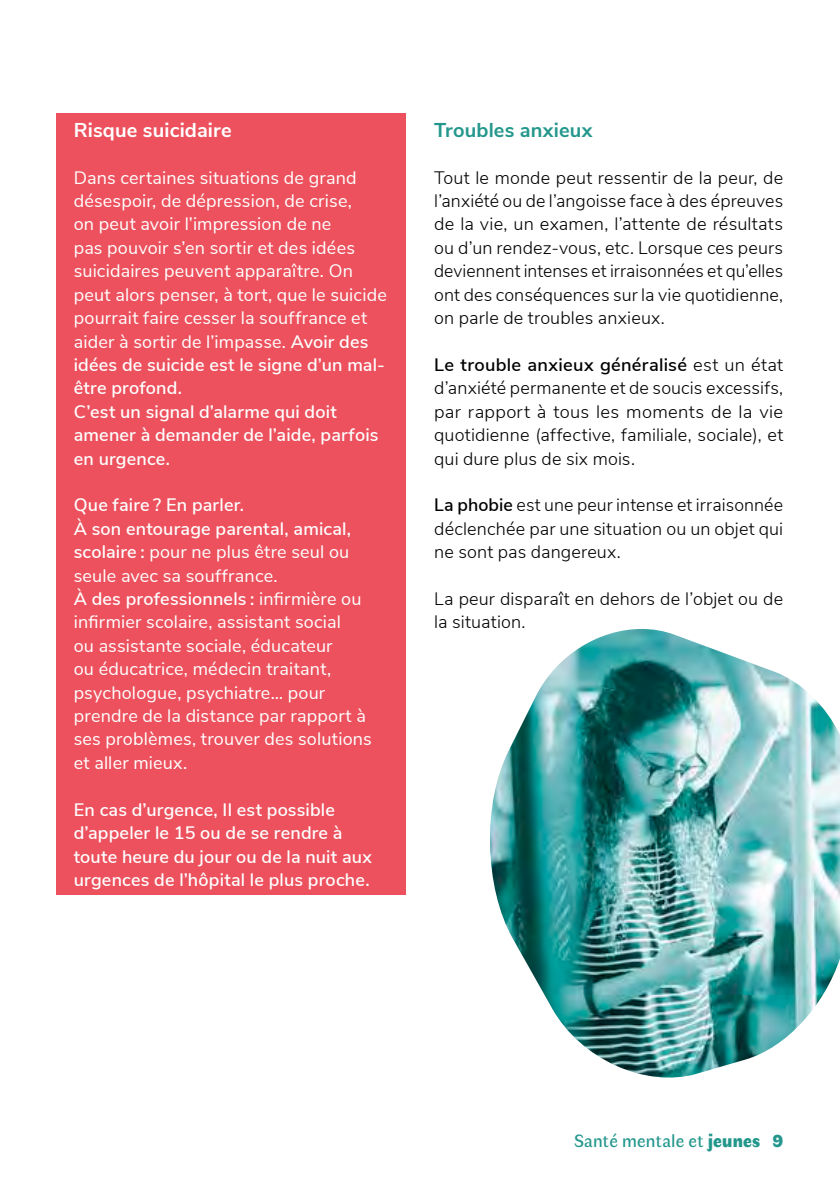
<style>
.page{position:relative;width:840px;height:1191px;background:#fff}
.page>*{position:absolute;margin:0;border:0;box-sizing:border-box;transform-origin:0 0}
.Encadré_titre_1{font:700 20px "Nunito Sans";letter-spacing:.005em;color:#fff}
.T2{font:700 20px "Nunito Sans";letter-spacing:.01em;color:#24978c}
.encadré2{font:18px/23.4px "Nunito Sans";letter-spacing:.01em;color:#fff}
.CORPS{font:300 18px/23.4px "Nunito Sans";letter-spacing:.01em;color:#000;text-align:justify}
.Encadré_titre_1-2{font:600 18px/23.4px "Nunito Sans";letter-spacing:.01em;color:#fff}
.encadré2-2{font:600 18px/23.4px "Nunito Sans";letter-spacing:.01em;color:#fff}
.t1{font:18px "Faune Text";letter-spacing:.01em;color:#24978c}
.s1{font-weight:600}
.s2{font-family:"Faune Display";font-weight:900}
</style>
<div class="page">
<img style="left:490px;top:629px;width:349px;height:449px">
<div style="left:57px;top:113px;width:348px;height:37px;background:#ec515d"></div>
<div style="left:57px;top:134px;width:348px;height:39px;background:#ec515d"></div>
<div style="left:57px;top:160px;width:348px;height:246px;background:#ec515d"></div>
<div style="left:57px;top:394px;width:348px;height:82px;background:#ec515d"></div>
<div style="left:57px;top:464px;width:348px;height:36px;background:#ec515d"></div>
<div style="left:57px;top:487px;width:348px;height:36px;background:#ec515d"></div>
<div style="left:57px;top:511px;width:348px;height:82px;background:#ec515d"></div>
<div style="left:57px;top:581px;width:348px;height:200px;background:#ec515d"></div>
<div style="left:57px;top:768px;width:348px;height:36px;background:#ec515d"></div>
<div style="left:57px;top:792px;width:348px;height:102px;background:#ec515d"></div>
<p class="Encadré_titre_1" style="left:74px;top:115px;width:159px">Risque suicidaire</p>
<p class="encadré2" style="left:74px;top:165px;width:314px">Dans certaines situations de grand désespoir, de dépression, de crise,<br>on peut avoir l’impression de ne<br>pas pouvoir s’en sortir et des idées suicidaires peuvent apparaître. On peut alors penser, à tort, que le suicide pourrait faire cesser la souffrance et aider à sortir de l’impasse. <span class="s1">Avoir des idées de suicide est le signe d’un mal&shy;être profond.</span></p>
<p class="encadré2-2" style="left:74px;top:399px;width:306px">C’est un signal d’alarme qui doit amener à demander de l’aide, parfois en urgence.</p>
<p class="Encadré_titre_1-2" style="left:74px;top:492px;width:172px">Que faire ? En parler.</p>
<p class="encadré2" style="left:74px;top:516px;width:279px;text-align:justify"><span class="s1">À son entourage parental, amical, scolaire :</span> pour ne plus être seul ou seule avec sa souffrance.</p>
<p class="encadré2" style="left:74px;top:586px;width:299px"><span class="s1">À des professionnels :</span> infirmière ou infirmier scolaire, assistant social<br>ou assistante sociale, éducateur<br>ou éducatrice, médecin traitant, psychologue, psychiatre… pour prendre de la distance par rapport à ses problèmes, trouver des solutions et aller mieux.</p>
<p class="Encadré_titre_1-2" style="left:74px;top:796px;width:299px">En cas d’urgence, Il est possible d’appeler le 15 ou de se rendre à toute heure du jour ou de la nuit aux urgences de l’hôpital le plus proche.</p>
<p class="T2" style="left:434px;top:115px;width:160px">Troubles anxieux</p>
<p class="CORPS" style="left:434px;top:165px;width:350px">Tout le monde peut ressentir de la peur, de l’anxiété ou de l’angoisse face à des épreuves de la vie, un examen, l’attente de résultats ou d’un rendez-vous, etc. Lorsque ces peurs deviennent intenses et irraisonnées et qu’elles ont des conséquences sur la vie quotidienne, on parle de troubles anxieux.</p>
<p class="CORPS" style="left:434px;top:352px;width:350px"><span class="s1">Le trouble anxieux généralisé</span> est un état d’anxiété permanente et de soucis excessifs, par rapport à tous les moments de la vie quotidienne (affective, familiale, sociale), et qui dure plus de six mois.</p>
<p class="CORPS" style="left:434px;top:492px;width:350px"><span class="s1">La phobie</span> est une peur intense et irraisonnée déclenchée par une situation ou un objet qui ne sont pas dangereux.</p>
<p class="CORPS" style="left:434px;top:586px;width:350px">La peur disparaît en dehors de l’objet ou de la situation.</p>
<p class="t1" style="left:573px;top:1129px;width:210px">Santé mentale et <span class="s2">jeunes 9</span></p>
</div>
